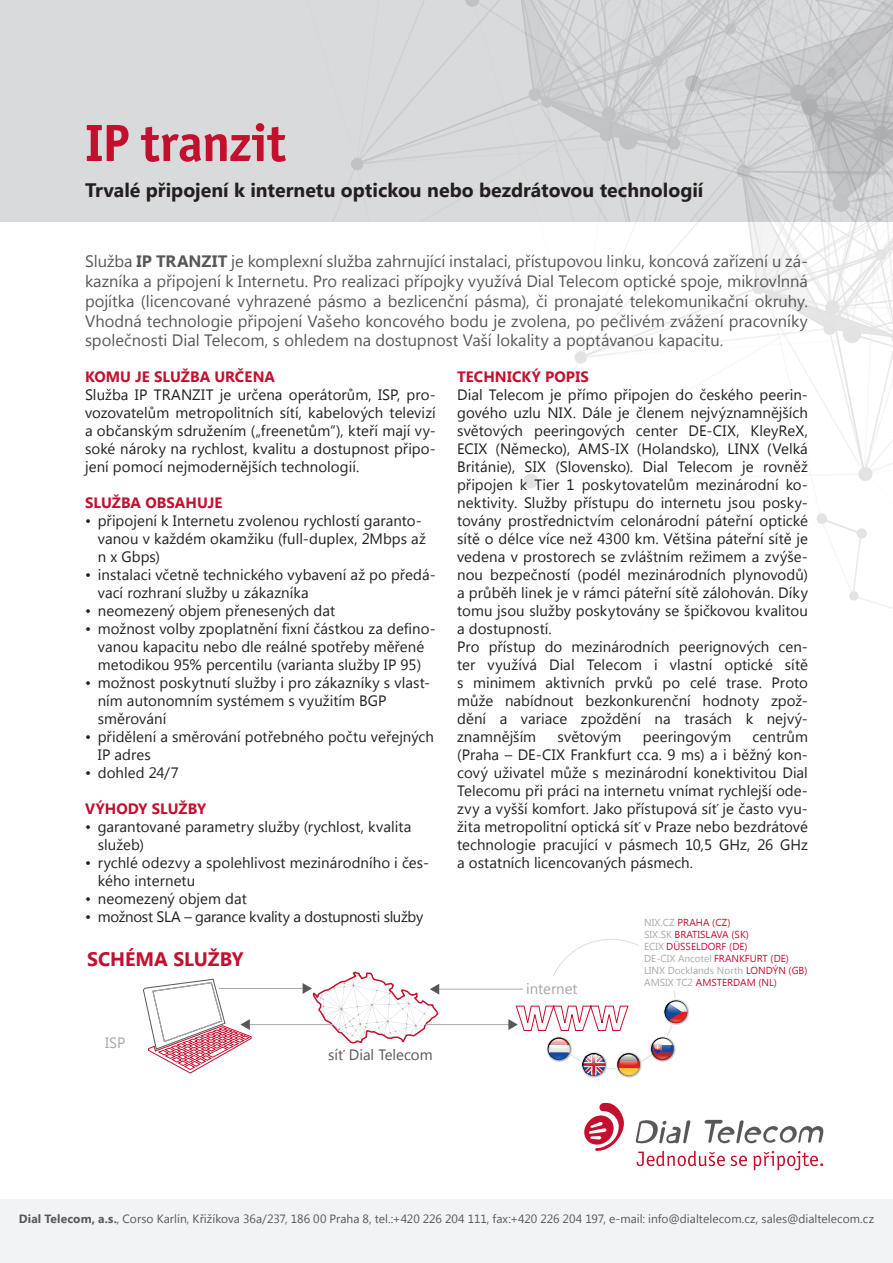
<style>
.page{position:relative;width:893px;height:1263px;background:#fff}
.page>*{position:absolute;margin:0;border:0;box-sizing:border-box;transform-origin:0 0}
.t1{font:700 52.5px "Officina Sans Itc TOT";letter-spacing:-.02em;color:#c3102f}
.t2{font:700 19.5px "Segoe UI";color:#231f20}
.t3{font:700 19.5px "Segoe UI";color:#c3102f}
.t4{font:16.5px/19.8px "Segoe UI";color:#57585a;text-align:justify}
.t5{font:15px/18px "Segoe UI";letter-spacing:.005em;color:#231f20}
.t6{font:700 15px "Segoe UI";letter-spacing:.005em;color:#c3102f}
.t7{font:15px "Segoe UI";letter-spacing:-.02em;color:#231f20}
.t8{font:15px "Segoe UI";color:#57585a}
.t9{font:15px "Segoe UI";color:#a8a9ad}
.t10{font:12px "Segoe UI";color:#57585a}
.t11{font:10.05px/12.1px "Segoe UI";color:#c3102f}
.s1{font-weight:700}
.s2{color:#a8a9ad}
</style>
<div class="page">
<div style="left:0;top:1199px;width:893px;height:64px;background:#f2f3f4"></div>
<div style="left:0;top:0;width:893px;height:221px;background:#d9dadc"></div>
<svg style="left:249px;top:0;width:644px;height:609px"></svg>
<div style="left:843px;top:325px;width:18px;height:18px;background:#e3e3e3;border-radius:50%"></div>
<svg style="left:637px;top:1151px;width:186px;height:19px"></svg>
<svg style="left:584px;top:1103px;width:40px;height:48px"></svg>
<svg style="left:635px;top:1120px;width:189px;height:24px"></svg>
<hr style="left:437px;top:989px;width:86px;height:1px;background:#a8a9ad">
<hr style="left:219px;top:988px;width:86px;height:1px;background:#a8a9ad">
<hr style="left:247px;top:1024px;width:87px;height:1px;background:#a8a9ad">
<svg style="left:303px;top:971px;width:136px;height:73px"></svg>
<hr style="left:425px;top:1024px;width:86px;height:1px;background:#a8a9ad">
<svg style="left:143px;top:978px;width:109px;height:96px"></svg>
<svg style="left:662px;top:998px;width:28px;height:27px"></svg>
<svg style="left:665px;top:1000px;width:22px;height:23px"></svg>
<svg style="left:649px;top:1035px;width:27px;height:27px"></svg>
<svg style="left:651px;top:1037px;width:23px;height:23px"></svg>
<svg style="left:615px;top:1051px;width:27px;height:27px"></svg>
<svg style="left:580px;top:1051px;width:27px;height:27px"></svg>
<svg style="left:508px;top:1005px;width:132px;height:71px"></svg>
<h1 class="t1" style="left:85px;top:111px;width:202px">IP tranzit</h1>
<h2 class="t2" style="left:85px;top:176px;width:620px">Trvalé připojení k internetu optickou nebo bezdrátovou technologií</h2>
<p class="t4" style="left:85px;top:251px;width:724px">Služba <span class="s1">IP TRANZIT</span> je komplexní služba zahrnující instalaci, přístupovou linku, koncová zařízení u zá&shy;kazníka a připojení k Internetu. Pro realizaci přípojky využívá Dial Telecom optické spoje, mikrovlnná pojítka (licencované vyhrazené pásmo a bezlicenční pásma), či pronajaté telekomunikační okruhy.<br>Vhodná technologie připojení Vašeho koncového bodu je zvolena, po pečlivém zvážení pracovníky společnosti Dial Telecom, s ohledem na dostupnost Vaší lokality a poptávanou kapacitu.</p>
<p class="t6" style="left:85px;top:366px;width:192px">KOMU JE SLUŽBA URČENA</p>
<p class="t5" style="left:85px;top:385px;width:352px;text-align:justify">Služba IP TRANZIT je určena operátorům, ISP, pro&shy;vozovatelům metropolitních sítí, kabelových televizí a občanským sdružením („freenetům“), kteří mají vy&shy;soké nároky na rychlost, kvalitu a dostupnost připo&shy;jení pomocí nejmodernějších technologií.</p>
<p class="t6" style="left:85px;top:492px;width:139px">SLUŽBA OBSAHUJE</p>
<p class="t5" style="left:98px;top:511px;width:330px;text-indent:-13px">• připojení k Internetu zvolenou rychlostí garanto&shy;vanou v každém okamžiku (full-duplex, 2Mbps až n x Gbps)</p>
<p class="t5" style="left:98px;top:565px;width:340px;text-indent:-13px">• instalaci včetně technického vybavení až po předá&shy;vací rozhraní služby u zákazníka</p>
<p class="t5" style="left:85px;top:601px;width:252px">• neomezený objem přenesených dat</p>
<p class="t5" style="left:85px;top:619px;width:352px;text-align:center">• možnost volby zpoplatnění fixní částkou za defino&shy;vanou kapacitu nebo dle reálné spotřeby měřené metodikou 95% percentilu (varianta služby IP 95)</p>
<p class="t5" style="left:98px;top:673px;width:334px;text-indent:-13px">• možnost poskytnutí služby i pro zákazníky s vlast&shy;ním autonomním systémem s využitím BGP směrování</p>
<p class="t5" style="left:98px;top:727px;width:338px;text-indent:-13px">• přidělení a směrování potřebného počtu veřejných<br>IP adres</p>
<p class="t5" style="left:85px;top:763px;width:95px">• dohled 24/7</p>
<p class="t6" style="left:85px;top:798px;width:123px">VÝHODY SLUŽBY</p>
<p class="t5" style="left:98px;top:817px;width:315px;text-indent:-13px">• garantované parametry služby (rychlost, kvalita služeb)</p>
<p class="t5" style="left:98px;top:853px;width:333px;text-indent:-13px">• rychlé odezvy a spolehlivost mezinárodního i čes&shy;kého internetu</p>
<p class="t5" style="left:85px;top:889px;width:163px">• neomezený objem dat</p>
<p class="t7" style="left:85px;top:907px;width:340px">• možnost SLA – garance kvality a dostupnosti služby</p>
<p class="t6" style="left:457px;top:366px;width:133px">TECHNICKÝ POPIS</p>
<p class="t5" style="left:457px;top:385px;width:352px">Dial Telecom je přímo připojen do českého peerin&shy;gového uzlu NIX. Dále je členem nejvýznamnějších světových peeringových center DE-CIX, KleyReX, ECIX (Německo), AMS-IX (Holandsko), LINX (Velká Británie), SIX (Slovensko). Dial Telecom je rovněž připojen k Tier 1 poskytovatelům mezinárodní ko&shy;nektivity. Služby přístupu do internetu jsou posky&shy;továny prostřednictvím celonárodní páteřní optické sítě o délce více než 4300 km. Většina páteřní sítě je vedena v prostorech se zvláštním režimem a zvýše&shy;nou bezpečností (podél mezinárodních plynovodů) a průběh linek je v rámci páteřní sítě zálohován. Díky tomu jsou služby poskytovány se špičkovou kvalitou a dostupností.<br>Pro přístup do mezinárodních peerignových cen&shy;ter využívá Dial Telecom i vlastní optické sítě s minimem aktivních prvků po celé trase. Proto může nabídnout bezkonkurenční hodnoty zpož&shy;dění a variace zpoždění na trasách k nejvý&shy;znamnějším</p>
<p class="t5" style="left:457px;top:727px;width:352px;text-align:justify;text-indent:295px">centrům (Praha – DE-CIX Frankfurt cca. 9 ms) a i běžný kon&shy;cový uživatel může s mezinárodní konektivitou Dial Telecomu při práci na internetu vnímat rychlejší ode&shy;zvy a vyšší komfort. Jako přístupová síť je často vyu&shy;žita metropolitní optická síť v Praze nebo bezdrátové technologie pracující v pásmech 10,5 GHz, 26 GHz a ostatních licencovaných pásmech.</p>
<p class="t5" style="left:558px;top:727px;width:65px">světovým</p>
<p class="t5" style="left:643px;top:727px;width:90px">peeringovým</p>
<p class="t11" style="left:644px;top:916px;width:165px"><span class="s2">NIX.CZ</span> PRAHA (CZ)<br><span class="s2">SIX.SK</span> BRATISLAVA (SK)<br><span class="s2">ECIX</span> DÜSSELDORF (DE)<br><span class="s2">DE-CIX Ancotel</span> FRANKFURT (DE)<br><span class="s2">LINX Docklands North</span> LONDÝN (GB)<br><span class="s2">AMSIX TC2</span> AMSTERDAM (NL)</p>
<h2 class="t3" style="left:87px;top:945px;width:158px">SCHÉMA SLUŽBY</h2>
<p class="t9" style="left:526px;top:978px;width:53px">internet</p>
<p class="t9" style="left:105px;top:1032px;width:22px">ISP</p>
<p class="t8" style="left:328px;top:1044px;width:106px">síť Dial Telecom</p>
<p class="t10" style="left:19px;top:1210px;width:857px"><span class="s1">Dial Telecom, a.s.</span>, Corso Karlín, Křižíkova 36a/237, 186 00 Praha 8, tel.:+420 226 204 111, fax:+420 226 204 197, e-mail: info@dialtelecom.cz, sales@dialtelecom.cz</p>
</div>
